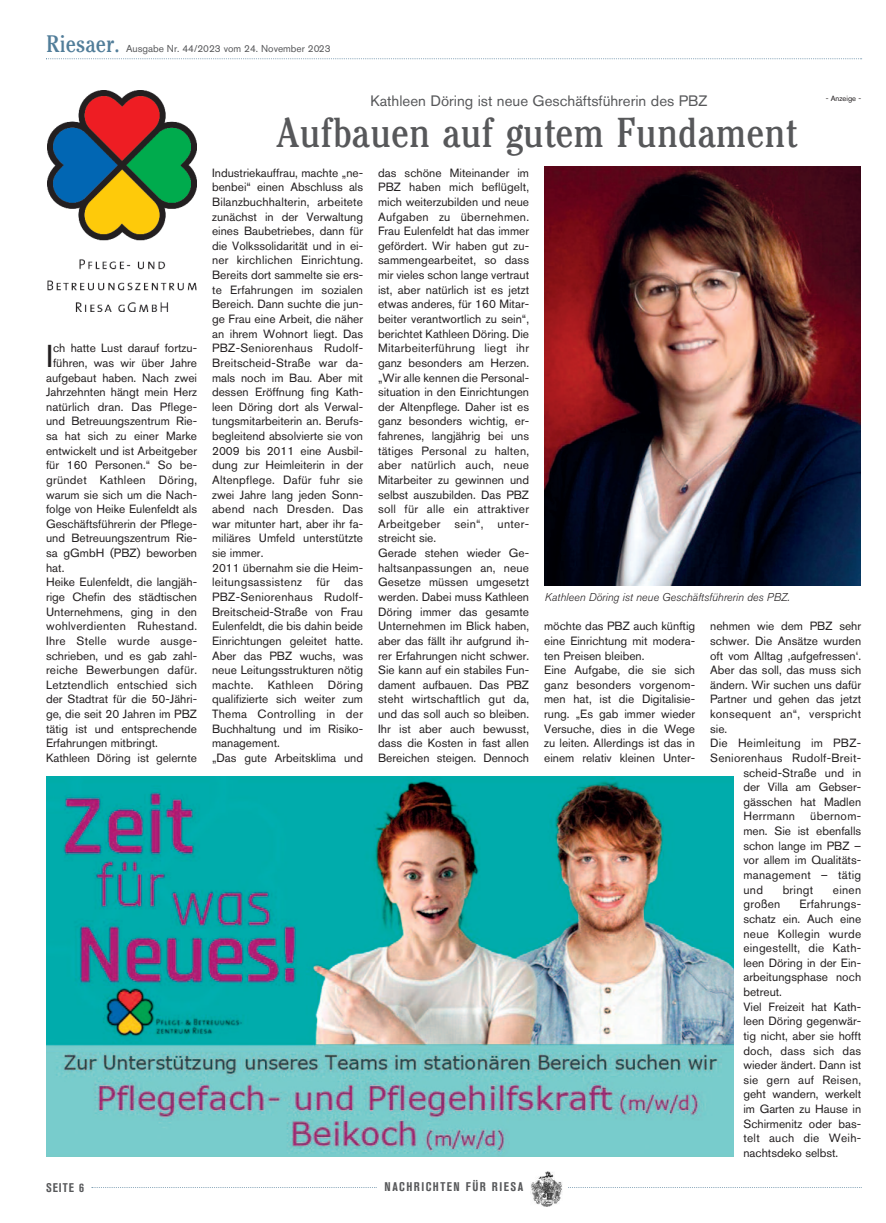
<style>
.page{position:relative;width:886px;height:1223px;background:#fff}
.page>*{position:absolute;margin:0;border:0;box-sizing:border-box;transform-origin:0 0}
.t1{font:43.75px "Cheltenham EFOP Book Con";color:#57585a}
.t2{font:31.38px "Akzidenz Grotesk Std";color:#231f20}
.t3{font:25px "Cheltenham EFOP Book Con";color:#517d99}
.t4{font:15px "Akzidenz Grotesk Std";color:#57585a}
.t5{font:700 condensed 12.5px "Akzidenz Grotesk Std";letter-spacing:.12em;color:#57585a}
.t6{font:11.88px/14.6px "Akzidenz Grotesk Std";color:#231f20}
.t7{font:11.88px "Akzidenz Grotesk Std";letter-spacing:.025em;color:#231f20}
.t8{font:italic 300 11.25px "Akzidenz Grotesk Std";color:#231f20}
.t9{font:10px "Akzidenz Grotesk Std";color:#57585a}
.t10{font:7.5px "Akzidenz Grotesk Std";color:#231f20}
</style>
<div class="page">
<svg style="left:46px;top:58px;width:816px;height:1px"></svg>
<svg style="left:92px;top:1187px;width:285px;height:1px"></svg>
<svg style="left:568px;top:1187px;width:294px;height:1px"></svg>
<img style="left:531px;top:1171px;width:31px;height:35px">
<img style="left:47px;top:91px;width:150px;height:220px">
<img style="left:545px;top:167px;width:315px;height:419px">
<img style="left:46px;top:776px;width:687px;height:380px">
<h3 class="t3" style="left:46px;top:36px;width:76px">Riesaer.</h3>
<p class="t9" style="left:126px;top:43px;width:206px">Ausgabe Nr. 44/2023 vom 24. November 2023</p>
<p class="t4" style="left:370px;top:92px;width:339px">Kathleen Döring ist neue Geschäftsführerin des PBZ</p>
<h1 class="t1" style="left:276px;top:118px;width:522px">Aufbauen auf gutem Fundament</h1>
<p class="t10" style="left:826px;top:94px;width:37px">- Anzeige -</p>
<h2 class="t2" style="left:46px;top:337px;width:9px">I</h2>
<p class="t6" style="left:53px;top:341px;width:145px">ch hatte Lust darauf fortzu-</p>
<p class="t6" style="left:53px;top:355px;width:145px">führen, was wir über Jahre</p>
<p class="t6" style="left:46px;top:370px;width:152px">aufgebaut haben. Nach zwei</p>
<p class="t6" style="left:46px;top:384px;width:152px">Jahrzehnten hängt mein Herz</p>
<p class="t6" style="left:46px;top:399px;width:152px">natürlich dran. Das Pflege-</p>
<p class="t6" style="left:46px;top:414px;width:152px">und Betreuungszentrum Rie-</p>
<p class="t6" style="left:46px;top:428px;width:152px">sa hat sich zu einer Marke</p>
<p class="t6" style="left:46px;top:443px;width:152px">entwickelt und ist Arbeitgeber</p>
<p class="t6" style="left:46px;top:458px;width:152px">für 160 Personen.“ So be-</p>
<p class="t7" style="left:46px;top:473px;width:152px">gründet Kathleen Döring,</p>
<p class="t6" style="left:46px;top:487px;width:152px">warum sie sich um die Nach-</p>
<p class="t6" style="left:46px;top:501px;width:152px">folge von Heike Eulenfeldt als</p>
<p class="t6" style="left:46px;top:516px;width:152px">Geschäftsführerin der Pflege-</p>
<p class="t6" style="left:46px;top:531px;width:152px">und Betreuungszentrum Rie-</p>
<p class="t6" style="left:46px;top:545px;width:152px">sa gGmbH (PBZ) beworben</p>
<p class="t6" style="left:46px;top:560px;width:20px">hat.</p>
<p class="t6" style="left:46px;top:575px;width:152px">Heike Eulenfeldt, die langjäh-</p>
<p class="t6" style="left:46px;top:589px;width:152px">rige Chefin des städtischen</p>
<p class="t6" style="left:46px;top:604px;width:152px">Unternehmens, ging in den</p>
<p class="t7" style="left:46px;top:619px;width:152px">wohlverdienten Ruhestand.</p>
<p class="t7" style="left:46px;top:633px;width:152px">Ihre Stelle wurde ausge-</p>
<p class="t6" style="left:46px;top:648px;width:152px">schrieben, und es gab zahl-</p>
<p class="t6" style="left:46px;top:662px;width:152px">reiche Bewerbungen dafür.</p>
<p class="t6" style="left:46px;top:677px;width:152px">Letztendlich entschied sich</p>
<p class="t6" style="left:46px;top:692px;width:152px">der Stadtrat für die 50-Jähri-</p>
<p class="t6" style="left:46px;top:706px;width:152px">ge, die seit 20 Jahren im PBZ</p>
<p class="t6" style="left:46px;top:721px;width:152px">tätig ist und entsprechende</p>
<p class="t6" style="left:46px;top:735px;width:113px">Erfahrungen mitbringt.</p>
<p class="t6" style="left:46px;top:750px;width:152px">Kathleen Döring ist gelernte</p>
<p class="t6" style="left:212px;top:165px;width:153px">Industriekauffrau, machte „ne&shy;benbei“ einen Abschluss als<br>Bilanzbuchhalterin, arbeitete zunächst in der Verwaltung eines Baubetriebes, dann für die Volkssolidarität und in ei&shy;ner kirchlichen Einrichtung.<br>Bereits dort sammelte sie ers&shy;te Erfahrungen im sozialen<br>Bereich. Dann suchte die jun&shy;ge Frau eine Arbeit, die näher an ihrem Wohnort liegt. Das<br>PBZ-Seniorenhaus Rudolf-<br>Breitscheid-Straße war da&shy;mals noch im Bau. Aber mit dessen Eröffnung fing Kath&shy;leen Döring dort als Verwal&shy;tungsmitarbeiterin an. Berufs&shy;begleitend absolvierte sie von<br>2009 bis 2011 eine Ausbil&shy;dung zur Heimleiterin in der<br>Altenpflege. Dafür fuhr sie zwei Jahre lang jeden Sonn&shy;abend nach Dresden. Das war mitunter hart, aber ihr fa&shy;miliäres Umfeld unterstützte sie immer.<br>2011 übernahm sie die Heim&shy;leitungsassistenz für das<br>PBZ-Seniorenhaus Rudolf-<br>Breitscheid-Straße von Frau<br>Eulenfeldt, die bis dahin beide<br>Einrichtungen geleitet hatte.<br>Aber das PBZ wuchs, was neue Leitungsstrukturen nötig machte. Kathleen Döring qualifizierte sich weiter zum<br>Thema Controlling in der<br>Buchhaltung und im Risiko&shy;management.<br>„Das gute Arbeitsklima und</p>
<p class="t6" style="left:378px;top:165px;width:153px">das schöne Miteinander im<br>PBZ haben mich beflügelt, mich weiterzubilden und neue<br>Aufgaben zu übernehmen.<br>Frau Eulenfeldt hat das immer gefördert. Wir haben gut zu&shy;sammengearbeitet, so dass mir vieles schon lange vertraut ist, aber natürlich ist es jetzt etwas anderes, für 160 Mitar&shy;beiter verantwortlich zu sein“, berichtet Kathleen Döring. Die<br>Mitarbeiterführung liegt ihr ganz besonders am Herzen. „Wir alle kennen die Personal&shy;situation in den Einrichtungen der Altenpflege. Daher ist es ganz besonders wichtig, er&shy;fahrenes, langjährig bei uns tätiges Personal zu halten, aber natürlich auch, neue<br>Mitarbeiter zu gewinnen und selbst auszubilden. Das PBZ soll für alle ein attraktiver<br>Arbeitgeber sein“, unter&shy;streicht sie.<br>Gerade stehen wieder Ge&shy;haltsanpassungen an, neue<br>Gesetze müssen umgesetzt werden. Dabei muss Kathleen<br>Döring immer das gesamte<br>Unternehmen im Blick haben, aber das fällt ihr aufgrund ih&shy;rer Erfahrungen nicht schwer.<br>Sie kann auf ein stabiles Fun&shy;dament aufbauen. Das PBZ steht wirtschaftlich gut da, und das soll auch so bleiben.<br>Ihr ist aber auch bewusst, dass die Kosten in fast allen<br>Bereichen steigen. Dennoch</p>
<p class="t5" style="left:46px;top:1180px;width:39px">SEITE 6</p>
<p class="t5" style="left:385px;top:1179px;width:140px">NACHRICHTEN FÜR RIESA</p>
<p class="t8" style="left:545px;top:591px;width:247px">Kathleen Döring ist neue Geschäftsführerin des PBZ.</p>
<p class="t6" style="left:544px;top:618px;width:152px">möchte das PBZ auch künftig eine Einrichtung mit modera&shy;ten Preisen bleiben.<br>Eine Aufgabe, die sie sich ganz besonders vorgenom&shy;men hat, ist die Digitalisie&shy;rung. „Es gab immer wieder<br>Versuche, dies in die Wege zu leiten. Allerdings ist das in einem relativ kleinen Unter-</p>
<p class="t6" style="left:710px;top:618px;width:152px">nehmen wie dem PBZ sehr</p>
<p class="t6" style="left:710px;top:633px;width:152px">schwer. Die Ansätze wurden</p>
<p class="t6" style="left:710px;top:648px;width:152px">oft vom Alltag ‚aufgefressen‘.</p>
<p class="t6" style="left:710px;top:662px;width:152px">Aber das soll, das muss sich</p>
<p class="t6" style="left:710px;top:677px;width:152px">ändern. Wir suchen uns dafür</p>
<p class="t6" style="left:710px;top:692px;width:152px">Partner und gehen das jetzt</p>
<p class="t7" style="left:710px;top:707px;width:152px">konsequent an“, verspricht</p>
<p class="t6" style="left:710px;top:721px;width:19px">sie.</p>
<p class="t7" style="left:710px;top:736px;width:152px">Die Heimleitung im PBZ-</p>
<p class="t7" style="left:710px;top:750px;width:152px">Seniorenhaus Rudolf-Breit-</p>
<p class="t6" style="left:743px;top:765px;width:119px">scheid-Straße und in</p>
<p class="t6" style="left:743px;top:779px;width:119px">der Villa am Gebser-</p>
<p class="t6" style="left:743px;top:794px;width:119px">gässchen hat Madlen</p>
<p class="t7" style="left:743px;top:809px;width:53px">Herrmann</p>
<p class="t6" style="left:743px;top:809px;width:119px;text-align:justify;text-indent:67px">übernom&shy;men. Sie ist ebenfalls schon lange im PBZ – vor allem im Qualitäts&shy;management – tätig und</p>
<p class="t6" style="left:783px;top:882px;width:32px">bringt</p>
<p class="t6" style="left:833px;top:882px;width:30px">einen</p>
<p class="t6" style="left:743px;top:896px;width:39px">großen</p>
<p class="t6" style="left:743px;top:896px;width:119px;text-indent:56px">Erfahrungs&shy;schatz ein. Auch eine neue Kollegin wurde eingestellt, die Kath&shy;leen Döring in der Ein&shy;arbeitungsphase noch betreut.<br>Viel Freizeit hat Kath&shy;leen Döring gegenwär&shy;tig nicht, aber sie hofft doch, dass sich das wieder ändert. Dann ist sie gern auf Reisen, geht wandern, werkelt im Garten zu Hause in<br>Schirmenitz oder bas&shy;telt auch die Weih&shy;nachtsdeko selbst.</p>
</div>
